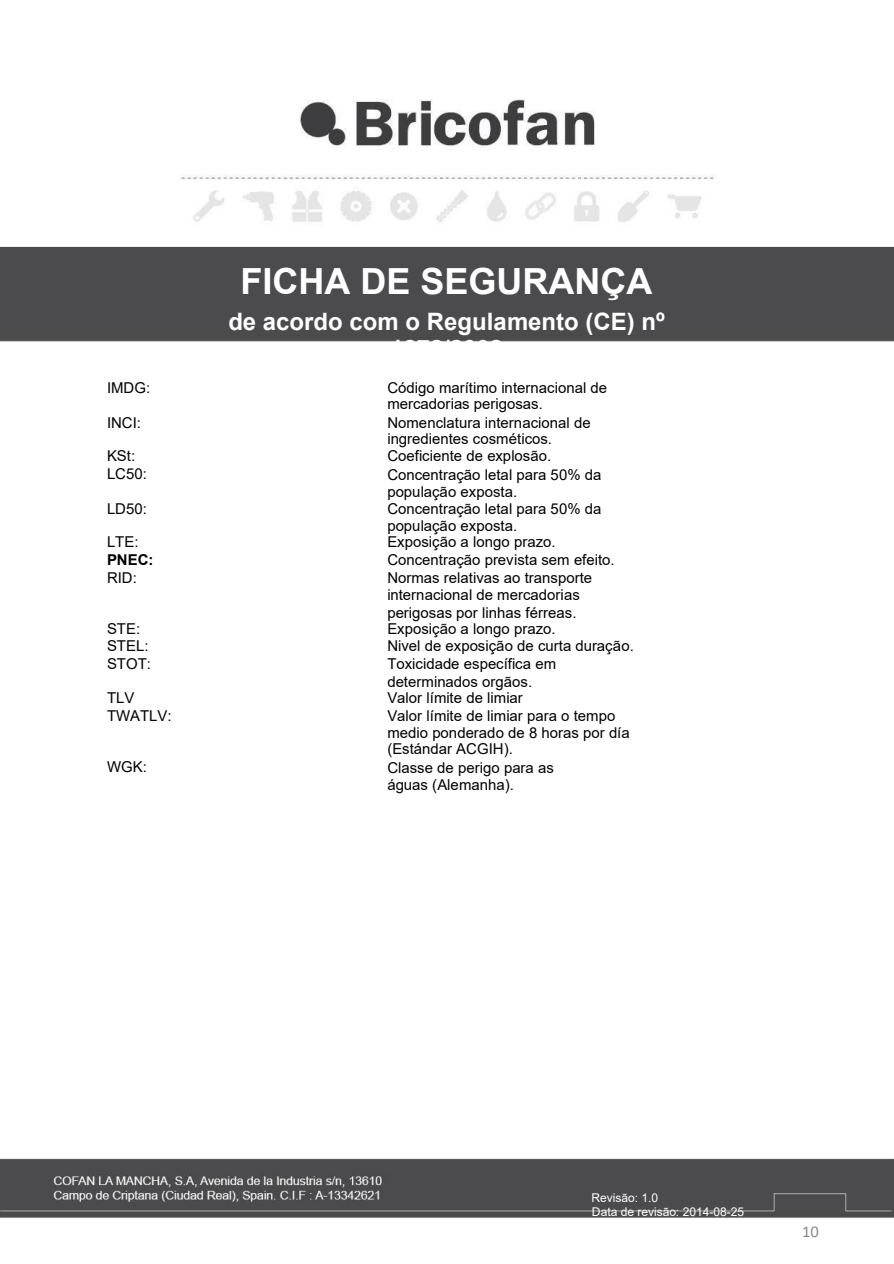
<style>
.page{position:relative;width:894px;height:1264px;background:#fff}
.page>*{position:absolute;margin:0;border:0;box-sizing:border-box;transform-origin:0 0}
.t1{font:700 36px "Arial";color:#fff}
.t2{font:700 24px/27.6px "Arial";color:#fff;text-align:center}
.t3{font:16.5px "Calibri";color:#8b8b8b}
.t4{font:15px/17.2px "Arial";color:#000}
.t5{font:700 15px "Arial";color:#000}
.t6{font:12px/13.8px "Arial";color:#fff}
</style>
<div class="page">
<img style="left:0;top:99px;width:893px;height:1119px">
<svg style="left:0;top:1192px;width:893px;height:19px"></svg>
<h1 class="t1" style="left:241px;top:267px;width:413px">FICHA DE SEGURANÇA</h1>
<h2 class="t2" style="left:228px;top:310px;width:438px">de acordo com o Regulamento (CE) nº<br>1272/2008</h2>
<p class="t4" style="left:107px;top:380px;width:45px">IMDG:</p>
<p class="t4" style="left:387px;top:381px;width:221px;line-height:16.2px">Código marítimo internacional de mercadorias perigosas.</p>
<p class="t4" style="left:107px;top:415px;width:36px">INCI:</p>
<p class="t4" style="left:387px;top:415px;width:205px;line-height:16.2px">Nomenclatura internacional de ingredientes cosméticos.</p>
<p class="t4" style="left:107px;top:448px;width:30px">KSt:</p>
<p class="t4" style="left:387px;top:448px;width:166px">Coeficiente de explosão.</p>
<p class="t4" style="left:107px;top:467px;width:41px">LC50:</p>
<p class="t4" style="left:387px;top:467px;width:216px">Concentração letal para 50% da população exposta.</p>
<p class="t4" style="left:107px;top:501px;width:41px">LD50:</p>
<p class="t4" style="left:387px;top:501px;width:216px">Concentração letal para 50% da população exposta.</p>
<p class="t4" style="left:107px;top:535px;width:33px">LTE:</p>
<p class="t4" style="left:387px;top:535px;width:170px">Exposição a longo prazo.</p>
<p class="t5" style="left:107px;top:553px;width:48px">PNEC:</p>
<p class="t4" style="left:387px;top:552px;width:229px">Concentração prevista sem efeito.</p>
<p class="t4" style="left:107px;top:570px;width:31px">RID:</p>
<p class="t4" style="left:387px;top:570px;width:206px">Normas relativas ao transporte internacional de mercadorias perigosas por linhas férreas.</p>
<p class="t4" style="left:107px;top:621px;width:35px">STE:</p>
<p class="t4" style="left:387px;top:621px;width:170px">Exposição a longo prazo.</p>
<p class="t4" style="left:107px;top:638px;width:43px">STEL:</p>
<p class="t4" style="left:387px;top:638px;width:248px">Nivel de exposição de curta duração.</p>
<p class="t4" style="left:107px;top:656px;width:45px">STOT:</p>
<p class="t4" style="left:387px;top:656px;width:170px">Toxicidade específica em determinados orgãos.</p>
<p class="t4" style="left:107px;top:690px;width:29px">TLV</p>
<p class="t4" style="left:387px;top:690px;width:137px">Valor límite de limiar</p>
<p class="t4" style="left:107px;top:708px;width:66px">TWATLV:</p>
<p class="t4" style="left:387px;top:709px;width:244px;line-height:16.5px">Valor límite de limiar para o tempo medio ponderado de 8 horas por día (Estándar ACGIH).</p>
<p class="t4" style="left:107px;top:760px;width:41px">WGK:</p>
<p class="t4" style="left:387px;top:760px;width:168px">Classe de perigo para as águas (Alemanha).</p>
<p class="t6" style="left:591px;top:1192px;width:154px">Revisão: 1.0<br>Data de revisão: 2014-08-25</p>
<p class="t3" style="left:802px;top:1224px;width:18px">10</p>
</div>
